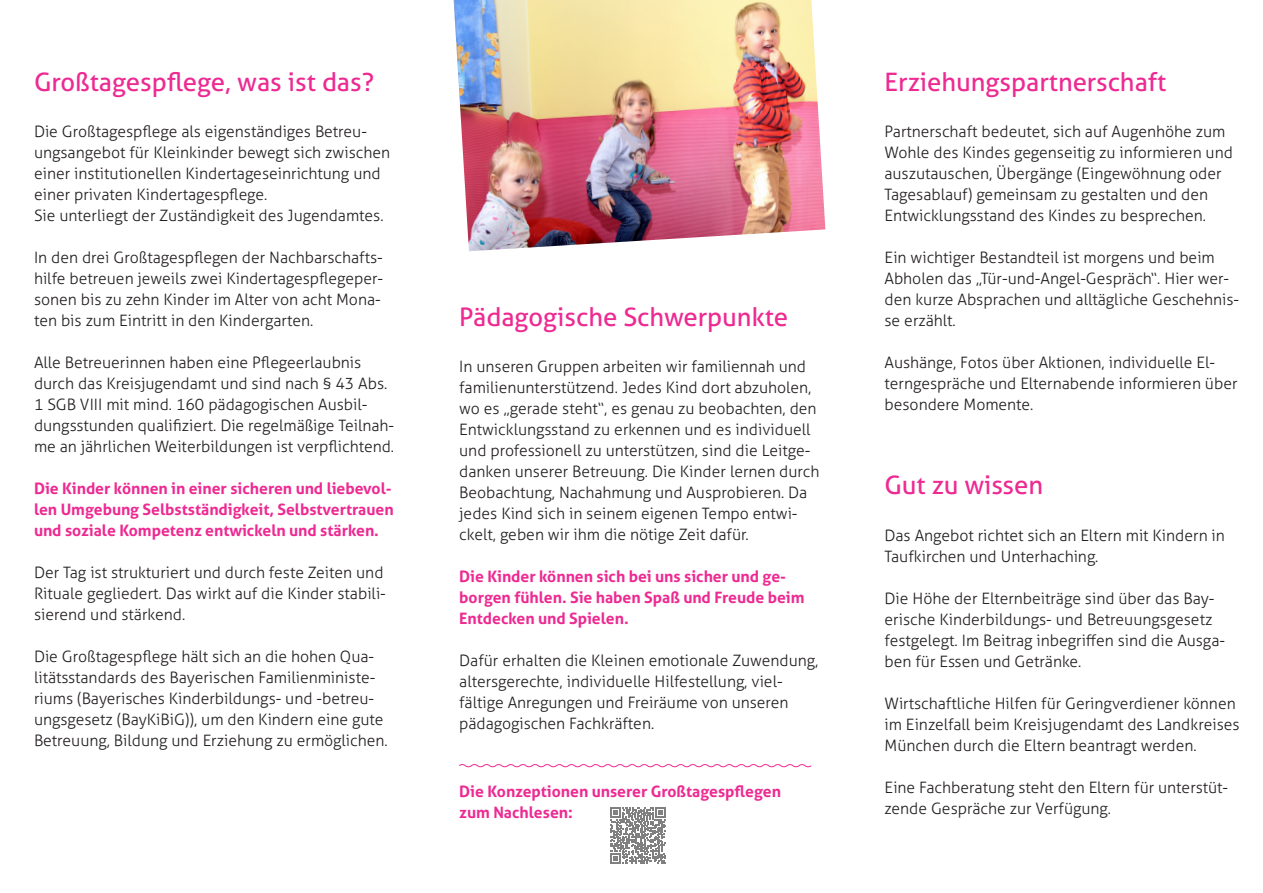
<style>
.page{position:relative;width:1263px;height:893px;background:#fff}
.page>*{position:absolute;margin:0;border:0;box-sizing:border-box;transform-origin:0 0}
.Head{font:25.5px "Aller";color:#ed2a92}
.Copy{font:300 15.75px/21px "Aller";color:#231f20}
.Copy-2{font:700 15.75px/21px "Aller";color:#ed2a92}
.Ansprechpartner_-_He{font:700 15.75px/21px "Aller";color:#ed2a92}
</style>
<div class="page">
<img style="left:454px;top:0;width:371px;height:251px">
<svg style="left:459px;top:764px;width:353px;height:4px"></svg>
<svg style="left:610px;top:807px;width:56px;height:56px"></svg>
<p class="Head" style="left:34px;top:66px;width:342px">Großtagespflege, was ist das?</p>
<p class="Copy" style="left:34px;top:121px;width:358px">Die Großtagespflege als eigenständiges Betreu&shy;ungsangebot für Kleinkinder bewegt sich zwischen einer institutionellen Kindertageseinrichtung und einer privaten Kindertagespflege.</p>
<p class="Copy" style="left:34px;top:205px;width:351px">Sie unterliegt der Zuständigkeit des Jugendamtes.</p>
<p class="Copy" style="left:34px;top:247px;width:351px">In den drei Großtagespflegen der Nachbarschafts&shy;hilfe betreuen jeweils zwei Kindertagespflegeper&shy;sonen bis zu zehn Kinder im Alter von acht Mona&shy;ten bis zum Eintritt in den Kindergarten.</p>
<p class="Copy" style="left:34px;top:352px;width:362px">Alle Betreuerinnen haben eine Pflegeerlaubnis durch das Kreisjugendamt und sind nach § 43 Abs.<br>1 SGB VIII mit mind. 160 pädagogischen Ausbil&shy;dungsstunden qualifiziert. Die regelmäßige Teilnah&shy;me an jährlichen Weiterbildungen ist verpflichtend.</p>
<p class="Copy-2" style="left:34px;top:478px;width:361px">Die Kinder können in einer sicheren und liebevol&shy;len Umgebung Selbstständigkeit, Selbstvertrauen und soziale Kompetenz entwickeln und stärken.</p>
<p class="Copy" style="left:34px;top:562px;width:353px">Der Tag ist strukturiert und durch feste Zeiten und<br>Rituale gegliedert. Das wirkt auf die Kinder stabili&shy;sierend und stärkend.</p>
<p class="Copy" style="left:34px;top:646px;width:355px">Die Großtagespflege hält sich an die hohen Qua&shy;litätsstandards des Bayerischen Familienministe&shy;riums (Bayerisches Kinderbildungs- und -betreu&shy;ungsgesetz (BayKiBiG)), um den Kindern eine gute Betreuung, Bildung und Erziehung zu ermöglichen.</p>
<p class="Head" style="left:459px;top:300px;width:330px">Pädagogische Schwerpunkte</p>
<p class="Copy" style="left:459px;top:356px;width:362px">In unseren Gruppen arbeiten wir familiennah und familienunterstützend. Jedes Kind dort abzuholen, wo es „gerade steht“, es genau zu beobachten, den Entwicklungsstand zu erkennen und es individuell und professionell zu unterstützen, sind die Leitge&shy;danken unserer Betreuung. Die Kinder lernen durch Beobachtung, Nachahmung und Ausprobieren. Da jedes Kind sich in seinem eigenen Tempo entwi&shy;ckelt, geben wir ihm die nötige Zeit dafür.</p>
<p class="Copy-2" style="left:459px;top:566px;width:347px">Die Kinder können sich bei uns sicher und ge&shy;borgen fühlen. Sie haben Spaß und Freude beim<br>Entdecken und Spielen.</p>
<p class="Copy" style="left:459px;top:650px;width:360px">Dafür erhalten die Kleinen emotionale Zuwendung, altersgerechte, individuelle Hilfestellung, viel&shy;fältige Anregungen und Freiräume von unseren pädagogischen Fachkräften.</p>
<p class="Ansprechpartner_-_He" style="left:459px;top:781px;width:323px">Die Konzeptionen unserer Großtagespflegen zum Nachlesen:</p>
<p class="Head" style="left:884px;top:66px;width:283px">Erziehungspartnerschaft</p>
<p class="Copy" style="left:884px;top:121px;width:350px">Partnerschaft bedeutet, sich auf Augenhöhe zum Wohle des Kindes gegenseitig zu informieren und auszutauschen, Übergänge (Eingewöhnung oder Tagesablauf) gemeinsam zu gestalten und den Entwicklungsstand des Kindes zu besprechen.</p>
<p class="Copy" style="left:884px;top:247px;width:356px">Ein wichtiger Bestandteil ist morgens und beim Abholen das „Tür-und-Angel-Gespräch“. Hier wer&shy;den kurze Absprachen und alltägliche Geschehnis&shy;se erzählt.</p>
<p class="Copy" style="left:884px;top:352px;width:354px">Aushänge, Fotos über Aktionen, individuelle El&shy;terngespräche und Elternabende informieren über besondere Momente.</p>
<p class="Head" style="left:884px;top:469px;width:160px">Gut zu wissen</p>
<p class="Copy" style="left:884px;top:524px;width:342px">Das Angebot richtet sich an Eltern mit Kindern in<br>Taufkirchen und Unterhaching.</p>
<p class="Copy" style="left:884px;top:587px;width:342px">Die Höhe der Elternbeiträge sind über das Bay&shy;erische Kinderbildungs- und Betreuungsgesetz festgelegt. Im Beitrag inbegriffen sind die Ausga&shy;ben für Essen und Getränke.</p>
<p class="Copy" style="left:884px;top:692px;width:357px">Wirtschaftliche Hilfen für Geringverdiener können im Einzelfall beim Kreisjugendamt des Landkreises<br>München durch die Eltern beantragt werden.</p>
<p class="Copy" style="left:884px;top:776px;width:345px">Eine Fachberatung steht den Eltern für unterstüt&shy;zende Gespräche zur Verfügung.</p>
</div>
